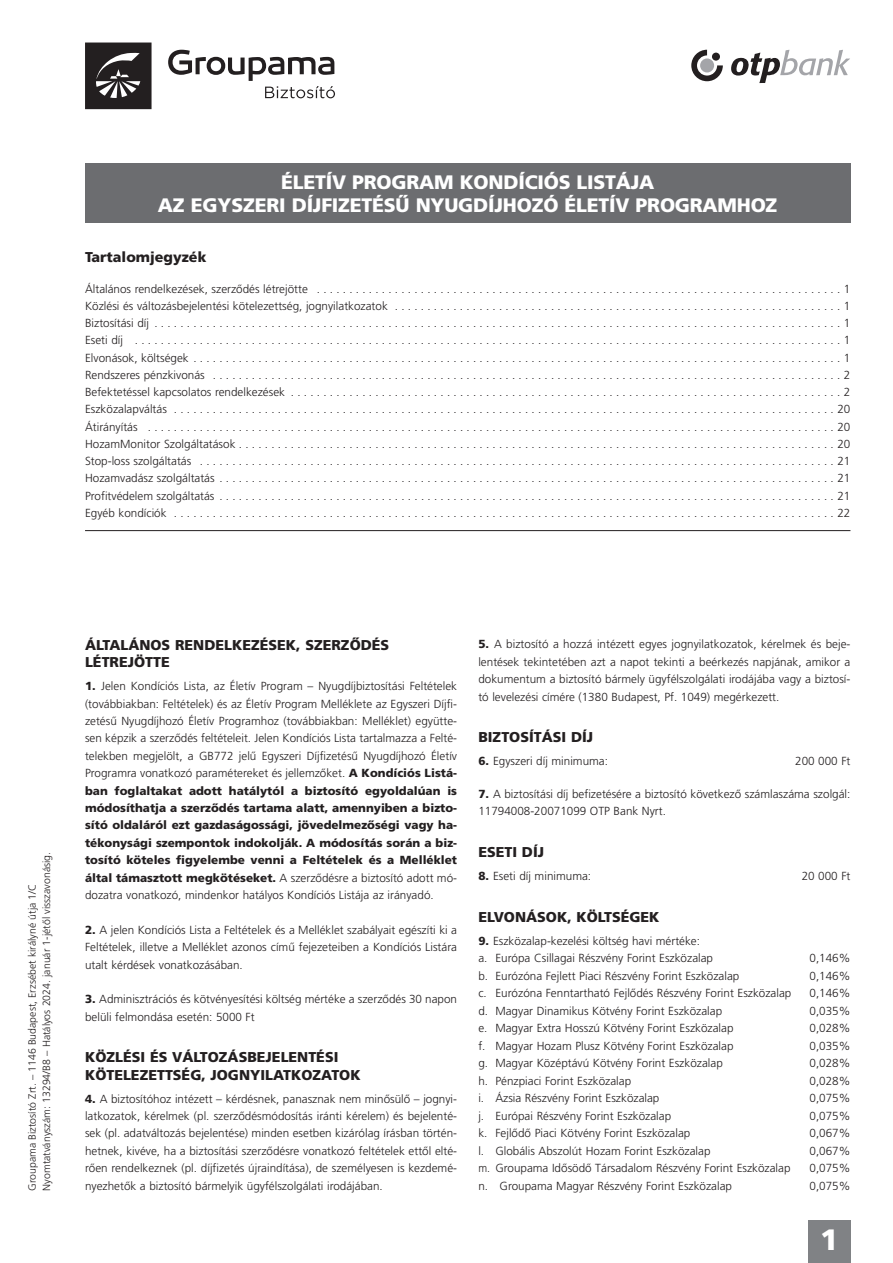
<style>
.page{position:relative;width:893px;height:1263px;background:#fff}
.page>*{position:absolute;margin:0;border:0;box-sizing:border-box;transform-origin:0 0}
.t1{font:700 29.4px "Frutiger M";color:#fff}
.t2{font:700 19.5px/23.4px "Frutiger M";letter-spacing:-.01em;color:#fff;text-align:center}
.t3{font:700 14.25px/17.4px "Frutiger M";color:#231f20}
.t4{font:11.7px/17.4px "Frutiger M Light";color:#231f20;text-align:justify}
.t5{font:700 11.7px/17.4px "Frutiger M";color:#231f20;text-align:justify}
.t6{font:11.7px "Frutiger M Light";color:#231f20;scale:.9 1}
.t7{font:10.5px/14.2px "Frutiger M Light";color:#231f20}
.s1{font-family:"Frutiger M";font-weight:700}
</style>
<div class="page">
<div style="left:808px;top:1220px;width:42px;height:43px;background:#808285"></div>
<div style="left:85px;top:164px;width:765px;height:59px;background:#6c6d70"></div>
<hr style="left:85px;top:530px;width:765px;height:1px;background:#231f20">
<svg style="left:85px;top:43px;width:67px;height:66px;background:#3f3b3c"></svg>
<svg style="left:168px;top:50px;width:167px;height:48px"></svg>
<svg style="left:731px;top:50px;width:119px;height:33px"></svg>
<svg style="left:691px;top:50px;width:32px;height:31px"></svg>
<div style="left:700px;top:58px;width:14px;height:14px;background:#a4a5a9;border-radius:50%"></div>
<div style="left:712px;top:53px;width:8px;height:8px;background:#231f20;border-radius:50%"></div>
<h2 class="t2" style="left:158px;top:172px;width:621px">ÉLETÍV PROGRAM KONDÍCIÓS LISTÁJA<br>AZ EGYSZERI DÍJFIZETÉSŰ NYUGDÍJHOZÓ ÉLETÍV PROGRAMHOZ</h2>
<p class="t3" style="left:85px;top:249px;width:123px">Tartalomjegyzék</p>
<p class="t4" style="left:85px;top:281px;width:767px">Általánosrendelkezések,szerződéslétrejötte .................................................................................1<br>Közlésiésváltozásbejelentésikötelezettség,jognyilatkozatok .....................................................................1<br>Biztosításidíj ..........................................................................................................1<br>Esetidíj .............................................................................................................1<br>Elvonások,költségek ....................................................................................................1<br>Rendszerespénzkivonás .................................................................................................2<br>Befektetésselkapcsolatosrendelkezések .....................................................................................2<br>Eszközalapváltás ......................................................................................................20<br>Átirányítás ..........................................................................................................20<br>HozamMonitorSzolgáltatások............................................................................................20<br>Stop-lossszolgáltatás ..................................................................................................21<br>Hozamvadászszolgáltatás ...............................................................................................21<br>Profitvédelemszolgáltatás ...............................................................................................21<br>Egyébkondíciók ......................................................................................................22</p>
<p class="t7" style="left:26px;top:1191px;width:340px;rotate:-90deg">Groupama Biztosító Zrt. – 1146 Budapest, Erzsébet királyné útja 1/C<br>Nyomtatványszám: 13294/B8 – Hatályos 2024. január 1-jétől visszavonásig.</p>
<p class="t3" style="left:85px;top:637px;width:306px">ÁLTALÁNOS RENDELKEZÉSEK, SZERZŐDÉS<br>LÉTREJÖTTE</p>
<p class="t4" style="left:85px;top:678px;width:374px"><span class="s1">1.</span> Jelen Kondíciós Lista, az Életív Program – Nyugdíjbiztosítási Feltételek (továbbiakban: Feltételek) és az Életív Program Melléklete az Egyszeri Díjfi&shy;zetésű Nyugdíjhozó Életív Programhoz (továbbiakban: Melléklet) együtte&shy;sen képzik a szerződés feltételeit. Jelen Kondíciós Lista tartalmazza a Felté&shy;telekben megjelölt, a GB772 jelű Egyszeri Díjfizetésű Nyugdíjhozó Életív Programra vonatkozó paramétereket és jellemzőket. <span class="s1">A Kondíciós Listá-</span></p>
<p class="t5" style="left:85px;top:783px;width:374px">ban foglaltakat adott hatálytól a biztosító egyoldalúan is módosíthatja a szerződés tartama alatt, amennyiben a bizto&shy;sító oldaláról ezt gazdaságossági, jövedelmezőségi vagy ha&shy;tékonysági szempontok indokolják. A módosítás során a biz&shy;tosító köteles figyelembe venni a Feltételek és a Melléklet</p>
<p class="t4" style="left:85px;top:870px;width:374px"><span class="s1">által támasztott megkötéseket.</span> A szerződésre a biztosító adott mó&shy;dozatra vonatkozó, mindenkor hatályos Kondíciós Listája az irányadó.</p>
<p class="t4" style="left:85px;top:922px;width:374px"><span class="s1">2.</span> A jelen Kondíciós Lista a Feltételek és a Melléklet szabályait egészíti ki a Feltételek, illetve a Melléklet azonos című fejezeteiben a Kondíciós Listára utalt kérdések vonatkozásában.</p>
<p class="t4" style="left:85px;top:991px;width:374px"><span class="s1">3.</span> Adminisztrációs és kötvényesítési költség mértéke a szerződés 30 napon belüli felmondása esetén: 5000 Ft</p>
<p class="t3" style="left:85px;top:1050px;width:277px">KÖZLÉSI ÉS VÁLTOZÁSBEJELENTÉSI<br>KÖTELEZETTSÉG, JOGNYILATKOZATOK</p>
<p class="t4" style="left:85px;top:1091px;width:374px"><span class="s1">4.</span> A biztosítóhoz intézett – kérdésnek, panasznak nem minősülő – jognyi&shy;latkozatok, kérelmek (pl. szerződésmódosítás iránti kérelem) és bejelenté&shy;sek (pl. adatváltozás bejelentése) minden esetben kizárólag írásban történ&shy;hetnek, kivéve, ha a biztosítási szerződésre vonatkozó feltételek ettől elté&shy;rően rendelkeznek (pl. díjfizetés újraindítása), de személyesen is kezdemé&shy;nyezhetők a biztosító bármelyik ügyfélszolgálati irodájában.</p>
<p class="t4" style="left:478px;top:636px;width:374px"><span class="s1">5.</span> A biztosító a hozzá intézett egyes jognyilatkozatok, kérelmek és beje&shy;lentések tekintetében azt a napot tekinti a beérkezés napjának, amikor a dokumentum a biztosító bármely ügyfélszolgálati irodájába vagy a biztosí&shy;tó levelezési címére (1380 Budapest, Pf. 1049) megérkezett.</p>
<p class="t3" style="left:478px;top:730px;width:116px">BIZTOSÍTÁSI DÍJ</p>
<p class="t4" style="left:478px;top:753px;width:131px"><span class="s1">6.</span> Egyszeri díj minimuma:</p>
<p class="t4" style="left:795px;top:753px;width:57px">200 000 Ft</p>
<p class="t4" style="left:478px;top:786px;width:374px"><span class="s1">7.</span> A biztosítási díj befizetésére a biztosító következő számlaszáma szolgál:<br>11794008-20071099 OTP Bank Nyrt.</p>
<p class="t3" style="left:478px;top:845px;width:67px">ESETI DÍJ</p>
<p class="t4" style="left:478px;top:868px;width:114px"><span class="s1">8.</span> Eseti díj minimuma:</p>
<p class="t4" style="left:802px;top:868px;width:50px">20 000 Ft</p>
<p class="t3" style="left:478px;top:909px;width:183px">ELVONÁSOK, KÖLTSÉGEK</p>
<p class="t4" style="left:478px;top:932px;width:236px"><span class="s1">9.</span> Eszközalap-kezelési költség havi mértéke:<br>a. Európa Csillagai Részvény Forint Eszközalap</p>
<p class="t4" style="left:809px;top:950px;width:42px">0,146%</p>
<p class="t4" style="left:478px;top:968px;width:263px">b. Eurózóna Fejlett Piaci Részvény Forint Eszközalap</p>
<p class="t4" style="left:809px;top:968px;width:42px">0,146%</p>
<p class="t4" style="left:478px;top:985px;width:315px">c. Eurózóna Fenntartható Fejlődés Részvény Forint Eszközalap</p>
<p class="t4" style="left:809px;top:985px;width:42px">0,146%</p>
<p class="t4" style="left:478px;top:1003px;width:245px">d. Magyar Dinamikus Kötvény Forint Eszközalap</p>
<p class="t4" style="left:809px;top:1003px;width:42px">0,035%</p>
<p class="t4" style="left:478px;top:1020px;width:257px">e. Magyar Extra Hosszú Kötvény Forint Eszközalap</p>
<p class="t4" style="left:809px;top:1020px;width:42px">0,028%</p>
<p class="t4" style="left:478px;top:1038px;width:257px">f. Magyar Hozam Plusz Kötvény Forint Eszközalap</p>
<p class="t4" style="left:809px;top:1038px;width:42px">0,035%</p>
<p class="t4" style="left:478px;top:1055px;width:246px">g. Magyar Középtávú Kötvény Forint Eszközalap</p>
<p class="t4" style="left:809px;top:1055px;width:42px">0,028%</p>
<p class="t4" style="left:478px;top:1073px;width:154px">h. Pénzpiaci Forint Eszközalap</p>
<p class="t4" style="left:809px;top:1073px;width:42px">0,028%</p>
<p class="t4" style="left:478px;top:1090px;width:183px">i. Ázsia Részvény Forint Eszközalap</p>
<p class="t4" style="left:809px;top:1090px;width:42px">0,075%</p>
<p class="t4" style="left:478px;top:1108px;width:194px">j. Európai Részvény Forint Eszközalap</p>
<p class="t4" style="left:809px;top:1108px;width:42px">0,075%</p>
<p class="t4" style="left:478px;top:1125px;width:213px">k. Fejlődő Piaci Kötvény Forint Eszközalap</p>
<p class="t4" style="left:809px;top:1125px;width:42px">0,067%</p>
<p class="t4" style="left:478px;top:1143px;width:234px">l. Globális Abszolút Hozam Forint Eszközalap</p>
<p class="t4" style="left:809px;top:1143px;width:42px">0,067%</p>
<p class="t6" style="left:478px;top:1163px;width:348px">m. Groupama Idősödő Társadalom Részvény Forint Eszközalap</p>
<p class="t4" style="left:809px;top:1160px;width:42px">0,075%</p>
<p class="t4" style="left:478px;top:1178px;width:255px">n. Groupama Magyar Részvény Forint Eszközalap</p>
<p class="t4" style="left:809px;top:1178px;width:42px">0,075%</p>
<h1 class="t1" style="left:820px;top:1227px;width:20px">1</h1>
</div>
